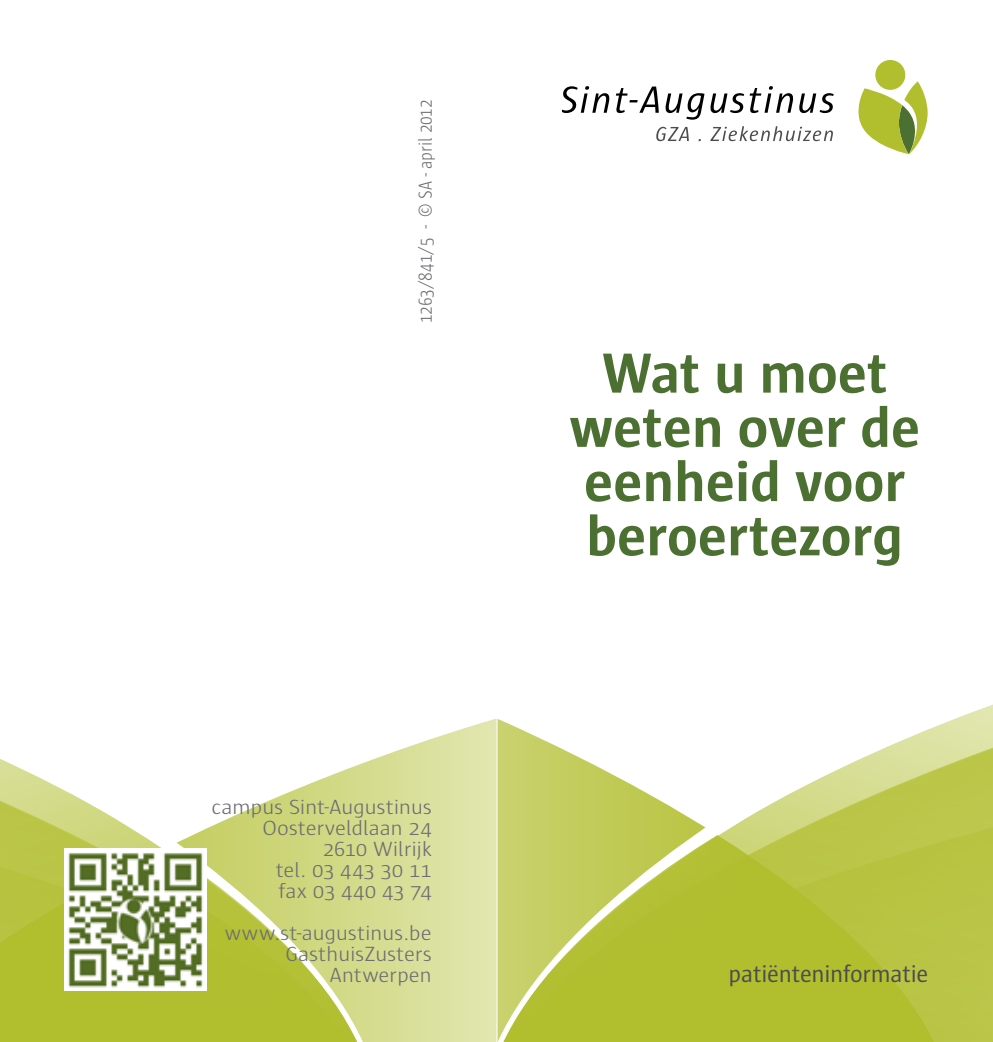
<style>
.page{position:relative;width:993px;height:1042px;background:#fff}
.page>*{position:absolute;margin:0;border:0;box-sizing:border-box;transform-origin:0 0}
.t1{font:700 57.75px/54.2px "Sun";color:#4b7031;text-align:center}
.t2{font:24.5px "Sun";letter-spacing:-.01em;color:#4d4d4f}
.t3{font:300 21px/21px "Sun";letter-spacing:-.015em;color:#6d6e71;text-align:right;scale:1.1 1}
.t4{font:300 19.25px "Sun";letter-spacing:-.005em;color:#6d6e71;scale:.9 1}
</style>
<div class="page">
<svg style="left:496px;top:705px;width:496px;height:41px"></svg>
<svg style="left:496px;top:746px;width:496px;height:296px;background:#c2cc5c"></svg>
<div style="left:875px;top:60px;width:29px;height:30px;background:#b1be2d;border-radius:50%"></div>
<svg style="left:858px;top:81px;width:69px;height:73px"></svg>
<svg style="left:562px;top:86px;width:96px;height:27px"></svg>
<svg style="left:665px;top:86px;width:168px;height:34px"></svg>
<svg style="left:656px;top:127px;width:32px;height:14px"></svg>
<svg style="left:710px;top:126px;width:123px;height:15px"></svg>
<svg style="left:407px;top:718px;width:89px;height:324px;background:#dee3a8"></svg>
<svg style="left:0;top:748px;width:404px;height:294px"></svg>
<img style="left:64px;top:848px;width:142px;height:142px">
<p class="t4" style="left:415px;top:323px;width:250px;rotate:-90deg">1263/841/5 - © SA - april 2012</p>
<p class="t3" style="left:211px;top:797px;width:202px">campus Sint-Augustinus<br>Oosterveldlaan 24<br>2610 Wilrijk<br>tel. 03 443 30 11<br>fax 03 440 43 74</p>
<p class="t3" style="left:225px;top:923px;width:190px">www.st-augustinus.be<br>GasthuisZusters<br>Antwerpen</p>
<h1 class="t1" style="left:569px;top:346px;width:352px">Wat u moet weten over de eenheid voor beroertezorg</h1>
<p class="t2" style="left:728px;top:961px;width:201px">patiënteninformatie</p>
</div>
